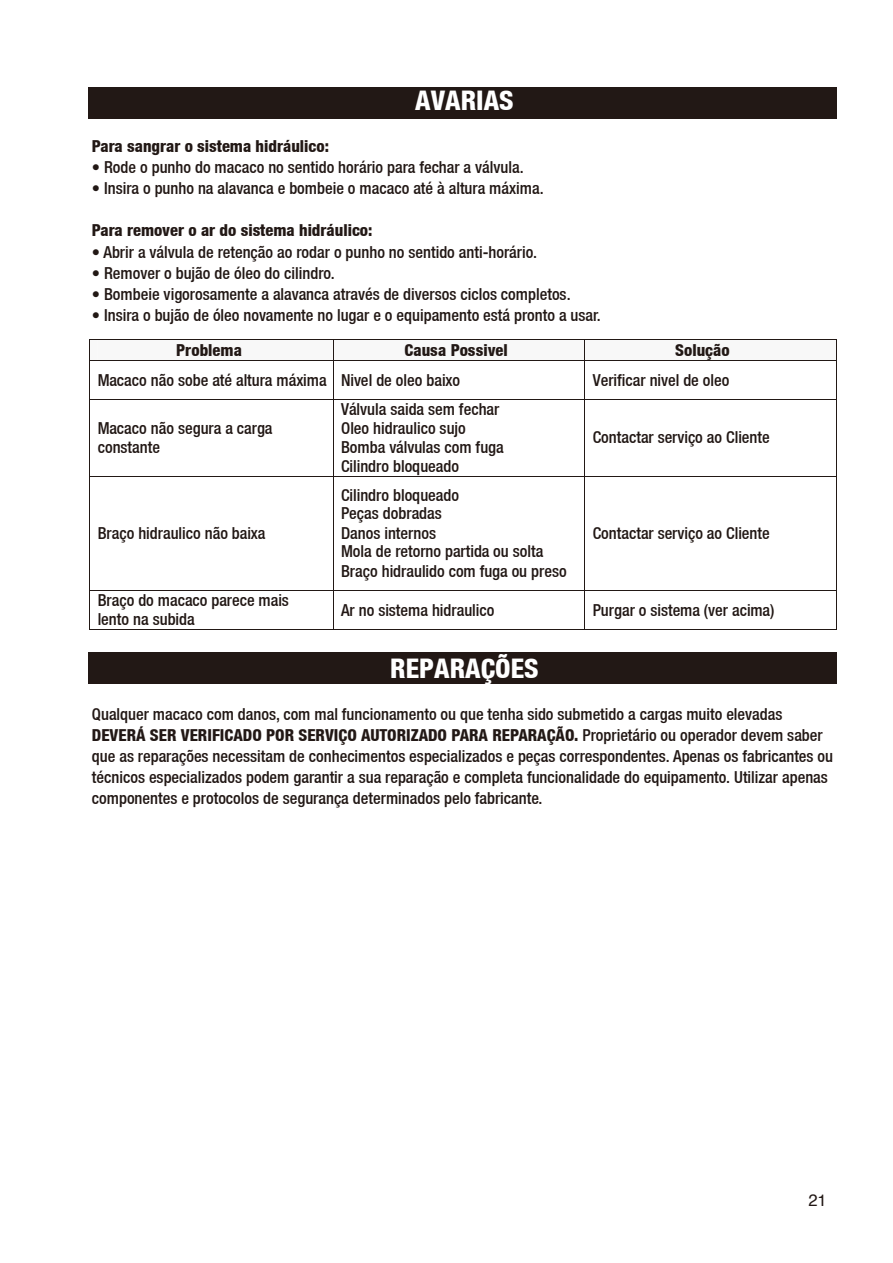
<style>
.page{position:relative;width:893px;height:1263px;background:#fff}
.page>*{position:absolute;margin:0;border:0;box-sizing:border-box;transform-origin:0 0}
.t1{font:800 condensed 27px "Helvetica Neue LT";color:#fff}
.t2{font:500 condensed 16.5px/19px "Helvetica Neue LT";color:#221815}
.t3{font:800 condensed 16.5px "Helvetica Neue LT";color:#221815}
.t4{font:16.5px "Helvetica";color:#221815}
.s1{font-weight:800}
</style>
<div class="page">
<div style="left:89px;top:652px;width:748px;height:31px;background:#221815"></div>
<div style="left:89px;top:87px;width:748px;height:31px;background:#221815"></div>
<svg style="left:89px;top:339px;width:748px;height:22px"></svg>
<hr style="left:89px;top:361px;width:1px;height:38px;background:#221815">
<hr style="left:333px;top:361px;width:1px;height:38px;background:#221815">
<hr style="left:584px;top:361px;width:1px;height:38px;background:#221815">
<hr style="left:836px;top:361px;width:1px;height:38px;background:#221815">
<hr style="left:90px;top:399px;width:243px;height:1px;background:#221815">
<hr style="left:333px;top:399px;width:251px;height:1px;background:#221815">
<hr style="left:585px;top:399px;width:251px;height:1px;background:#221815">
<hr style="left:89px;top:400px;width:1px;height:76px;background:#221815">
<hr style="left:333px;top:400px;width:1px;height:76px;background:#221815">
<hr style="left:584px;top:400px;width:1px;height:76px;background:#221815">
<hr style="left:836px;top:400px;width:1px;height:76px;background:#221815">
<hr style="left:90px;top:476px;width:243px;height:1px;background:#221815">
<hr style="left:333px;top:476px;width:251px;height:1px;background:#221815">
<hr style="left:585px;top:476px;width:251px;height:1px;background:#221815">
<hr style="left:89px;top:476px;width:1px;height:114px;background:#221815">
<hr style="left:333px;top:476px;width:1px;height:114px;background:#221815">
<hr style="left:584px;top:476px;width:1px;height:114px;background:#221815">
<hr style="left:836px;top:476px;width:1px;height:114px;background:#221815">
<hr style="left:90px;top:590px;width:243px;height:1px;background:#221815">
<hr style="left:333px;top:590px;width:251px;height:1px;background:#221815">
<hr style="left:585px;top:590px;width:251px;height:1px;background:#221815">
<hr style="left:89px;top:591px;width:1px;height:38px;background:#221815">
<hr style="left:90px;top:629px;width:243px;height:1px;background:#221815">
<hr style="left:333px;top:591px;width:1px;height:38px;background:#221815">
<hr style="left:333px;top:629px;width:251px;height:1px;background:#221815">
<hr style="left:584px;top:591px;width:1px;height:38px;background:#221815">
<hr style="left:585px;top:629px;width:251px;height:1px;background:#221815">
<hr style="left:836px;top:591px;width:1px;height:38px;background:#221815">
<h1 class="t1" style="left:415px;top:84px;width:100px">AVARIAS</h1>
<p class="t3" style="left:92px;top:136px;width:239px">Para sangrar o sistema hidráulico:</p>
<p class="t2" style="left:92px;top:158px;width:433px">• Rode o punho do macaco no sentido horário para fechar a válvula.</p>
<p class="t2" style="left:92px;top:179px;width:453px">• Insira o punho na alavanca e bombeie o macaco até à altura máxima.</p>
<p class="t3" style="left:92px;top:220px;width:282px">Para remover o ar do sistema hidráulico:</p>
<p class="t2" style="left:92px;top:242px;width:447px">• Abrir a válvula de retenção ao rodar o punho no sentido anti-horário.</p>
<p class="t2" style="left:92px;top:263px;width:244px">• Remover o bujão de óleo do cilindro.</p>
<p class="t2" style="left:92px;top:284px;width:480px">• Bombeie vigorosamente a alavanca através de diversos ciclos completos.</p>
<p class="t2" style="left:92px;top:305px;width:510px">• Insira o bujão de óleo novamente no lugar e o equipamento está pronto a usar.</p>
<p class="t3" style="left:176px;top:340px;width:67px">Problema</p>
<p class="t3" style="left:405px;top:340px;width:105px">Causa Possivel</p>
<p class="t3" style="left:675px;top:340px;width:56px">Solução</p>
<p class="t2" style="left:98px;top:370px;width:364px">Macaco não sobe até altura máxima Nivel de oleo baixo</p>
<p class="t2" style="left:98px;top:418px;width:176px">Macaco não segura a carga constante</p>
<p class="t2" style="left:593px;top:370px;width:138px">Verificar nivel de oleo</p>
<p class="t2" style="left:341px;top:399px;width:164px">Válvula saida sem fechar<br>Oleo hidraulico sujo<br>Bomba válvulas com fuga<br>Cilindro bloqueado</p>
<p class="t2" style="left:593px;top:428px;width:178px">Contactar serviço ao Cliente</p>
<p class="t2" style="left:98px;top:523px;width:169px">Braço hidraulico não baixa</p>
<p class="t2" style="left:341px;top:485px;width:227px">Cilindro bloqueado<br>Peças dobradas<br>Danos internos<br>Mola de retorno partida ou solta<br>Braço hidraulido com fuga ou preso</p>
<p class="t2" style="left:593px;top:523px;width:178px">Contactar serviço ao Cliente</p>
<p class="t2" style="left:98px;top:591px;width:193px">Braço do macaco parece mais lento na subida</p>
<p class="t2" style="left:341px;top:600px;width:155px">Ar no sistema hidraulico</p>
<p class="t2" style="left:593px;top:600px;width:183px">Purgar o sistema (ver acima)</p>
<h1 class="t1" style="left:390px;top:651px;width:150px">REPARAÇÕES</h1>
<p class="t2" style="left:92px;top:703px;width:743px;line-height:21px">Qualquer macaco com danos, com mal funcionamento ou que tenha sido submetido a cargas muito elevadas <span class="s1">DEVERÁ SER VERIFICADO POR SERVIÇO AUTORIZADO PARA REPARAÇÃO.</span> Proprietário ou operador devem saber que as reparações necessitam de conhecimentos especializados e peças correspondentes. Apenas os fabricantes ou técnicos especializados podem garantir a sua reparação e completa funcionalidade do equipamento. Utilizar apenas componentes e protocolos de segurança determinados pelo fabricante.</p>
<p class="t4" style="left:809px;top:1187px;width:20px">21</p>
</div>
